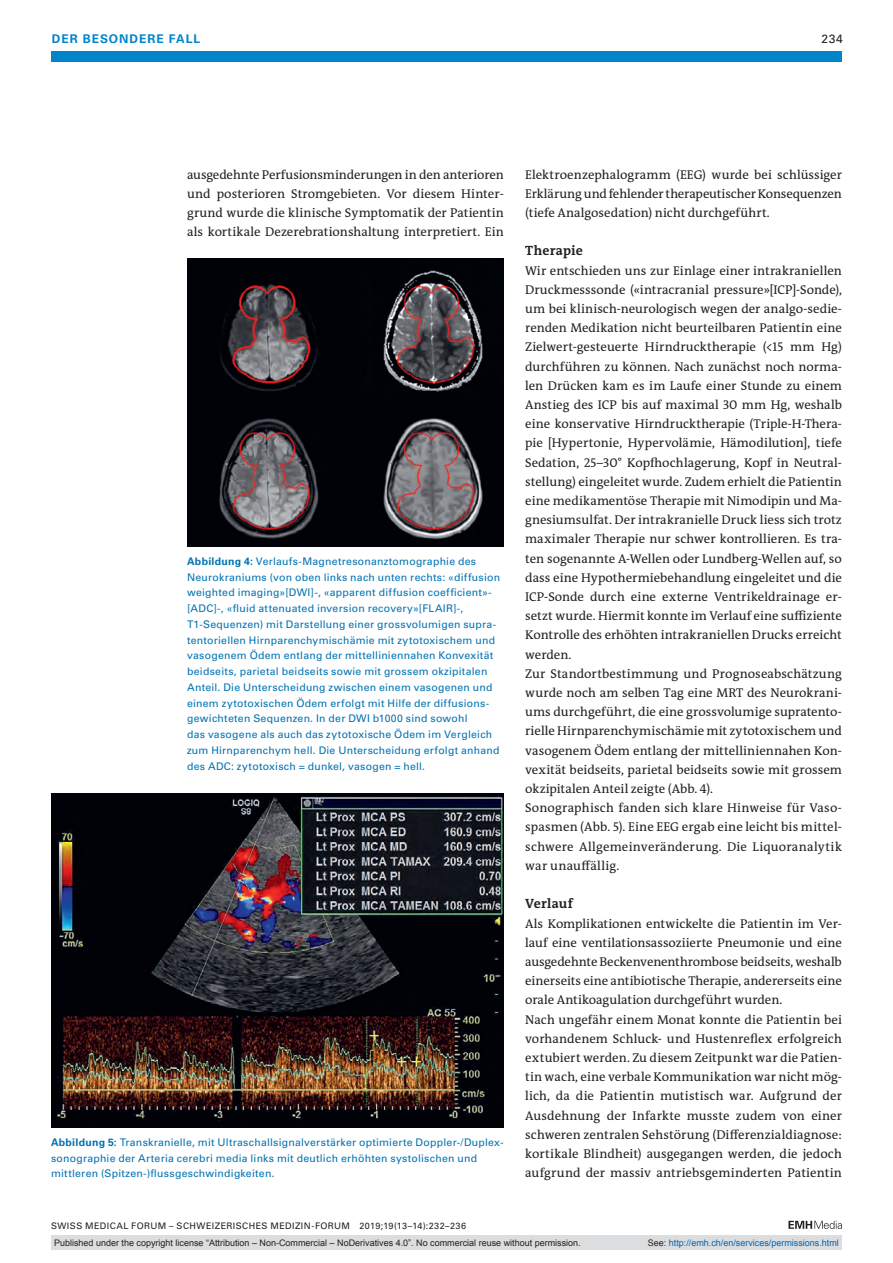
<style>
.page{position:relative;width:893px;height:1263px;background:#fff}
.page>*{position:absolute;margin:0;border:0;box-sizing:border-box;transform-origin:0 0}
.t1{font:700 13.5px "The Antiqua B W7";letter-spacing:.01em;color:#231f20}
.t2{font:12.75px/19.2px "The Antiqua B W5 Plain";letter-spacing:.005em;color:#231f20;text-align:justify}
.t3{font:700 12px "Univers LT Std";color:#0084ca}
.t4{font:12px "Univers LT Std";color:#231f20}
.t5{font:10.5px/15.8px "Univers LT Std";letter-spacing:.02em;color:#0072b2}
.t6{font:9px "Arial";color:#231f20}
.t7{font:9px "Univers LT Std";letter-spacing:.05em;color:#231f20}
.t8{font:9px "Arial";color:#0166b3}
.s1{font-weight:700}
.s2{color:#231f20}
</style>
<div class="page">
<div style="left:51px;top:51px;width:791px;height:11px;background:#0084ca"></div>
<svg style="left:788px;top:1221px;width:54px;height:8px"></svg>
<img style="left:187px;top:258px;width:317px;height:289px">
<img style="left:51px;top:793px;width:453px;height:334px">
<div style="left:51px;top:1235px;width:791px;height:15px;background:#dcdddf"></div>
<p class="t3" style="left:52px;top:31px;width:10px">DER</p>
<p class="t3" style="left:83px;top:31px;width:10px">BESONDERE</p>
<p class="t3" style="left:169px;top:31px;width:9px">FALL</p>
<p class="t4" style="left:821px;top:31px;width:23px">234</p>
<p class="t2" style="left:187px;top:165px;width:318px">ausgedehnte Perfusionsminderungen in den anterioren und posterioren Stromgebieten. Vor diesem Hinter&shy;grund wurde die klinische Symptomatik der Patientin als kortikale Dezerebrationshaltung interpretiert. Ein</p>
<p class="t2" style="left:525px;top:165px;width:318px">Elektroenzephalogramm (EEG) wurde bei schlüssiger Erklärung und fehlender therapeutischer Konsequenzen (tiefe Analgosedation) nicht durchgeführt.</p>
<p class="t1" style="left:525px;top:242px;width:59px">Therapie</p>
<p class="t2" style="left:525px;top:261px;width:318px;text-align:left">Wir entschieden uns zur Einlage einer intrakraniellen Druckmesssonde («intracranial pressure»[ICP]-Sonde), um bei klinisch-neurologisch wegen der analgo-sedie&shy;renden Medikation nicht beurteilbaren Patientin eine Zielwert-gesteuerte Hirndrucktherapie (&lt;15 mm Hg) durchführen zu können. Nach zunächst noch norma&shy;len Drücken kam es im Laufe einer Stunde zu einem Anstieg des ICP bis auf maximal 30 mm Hg, weshalb eine konservative Hirndrucktherapie (Triple-H-Thera&shy;pie [Hypertonie, Hypervolämie, Hämodilution], tiefe Sedation, 25–30° Kopfhochlagerung, Kopf in Neutral&shy;stellung) eingeleitet wurde. Zudem erhielt die Patientin eine medikamentöse Therapie mit Nimodipin und Ma&shy;gnesiumsulfat. Der intrakranielle Druck liess sich trotz maximaler Therapie nur schwer kontrollieren. Es tra&shy;ten sogenannte A-Wellen oder Lundberg-Wellen auf, so dass eine Hypothermiebehandlung eingeleitet und die ICP-Sonde durch eine externe Ventrikeldrainage er&shy;setzt wurde. Hiermit konnte im Verlauf eine suffiziente Kontrolle des erhöhten intrakraniellen Drucks erreicht werden.<br>Zur Standortbestimmung und Prognoseabschätzung wurde noch am selben Tag eine MRT des Neurokrani&shy;ums durchgeführt, die eine grossvolumige supratento&shy;rielle Hirnparenchymischämie mit zytotoxischem und vasogenem Ödem entlang der mittelliniennahen Kon&shy;vexität beidseits, parietal beidseits sowie mit grossem okzipitalen Anteil zeigte (Abb. 4).<br>Sonographisch fanden sich klare Hinweise für Vaso&shy;spasmen (Abb. 5). Eine EEG ergab eine leicht bis mittel&shy;schwere Allgemeinveränderung. Die Liquoranalytik war unauffällig.</p>
<p class="t1" style="left:525px;top:895px;width:49px">Verlauf</p>
<p class="t2" style="left:525px;top:914px;width:318px;text-align:left">Als Komplikationen entwickelte die Patientin im Ver&shy;lauf eine ventilationsassoziierte Pneumonie und eine ausgedehnte Beckenvenenthrombose beidseits, weshalb einerseits eine antibiotische Therapie, andererseits eine orale Antikoagulation durchgeführt wurden.<br>Nach ungefähr einem Monat konnte die Patientin bei vorhandenem Schluck- und Hustenreflex erfolgreich extubiert werden. Zu diesem Zeitpunkt war die Patien&shy;tin wach, eine verbale Kommunikation war nicht mög&shy;lich, da die Patientin mutistisch war. Aufgrund der Ausdehnung der Infarkte musste zudem von einer schweren zentralen Sehstörung (Differenzialdiagnose: kortikale Blindheit) ausgegangen werden, die jedoch aufgrund der massiv antriebsgeminderten Patientin</p>
<p class="t5" style="left:187px;top:553px;width:315px"><span class="s1">ABBILDUNG 4:</span> Verlaufs-Magnetresonanztomographie des Neurokraniums (von oben links nach unten rechts: «diffusion weighted imaging»[DWI]-, «apparent diffusion coefficient»- [ADC]-, «fluid attenuated inversion recovery»[FLAIR]-, T1-Sequenzen) mit Darstellung einer grossvolumigen supra&shy;tentoriellen Hirnparenchymischämie mit zytotoxischem und vasogenem Ödem entlang der mittelliniennahen Konvexität beidseits, parietal beidseits sowie mit grossem okzipitalen Anteil. Die Unterscheidung zwischen einem vasogenen und einem zytotoxischen Ödem erfolgt mit Hilfe der diffusions&shy;gewichteten Sequenzen. In der DWI b1000 sind sowohl<br>das vasogene als auch das zytotoxische Ödem im Vergleich zum Hirnparenchym hell. Die Unterscheidung erfolgt anhand des ADC: zytotoxisch = dunkel, vasogen = hell.</p>
<p class="t5" style="left:51px;top:1134px;width:454px"><span class="s1">ABBILDUNG 5:</span> Transkranielle, mit Ultraschallsignalverstärker optimierte Doppler-/Duplex&shy;sonographie der Arteria cerebri media links mit deutlich erhöhten systolischen und mittleren (Spitzen-)flussgeschwindigkeiten.</p>
<p class="t7" style="left:51px;top:1220px;width:417px">SWISS MEDICAL FORUM – SCHWEIZERISCHES MEDIZIN-FORUM 2019;19(13–14):232–236</p>
<p class="t6" style="left:54px;top:1237px;width:528px">Published under the copyright license “Attribution – Non-Commercial – NoDerivatives 4.0”. No commercial reuse without permission.</p>
<p class="t8" style="left:648px;top:1237px;width:193px"><span class="s2">See:</span> http://emh.ch/en/services/permissions.html</p>
</div>
